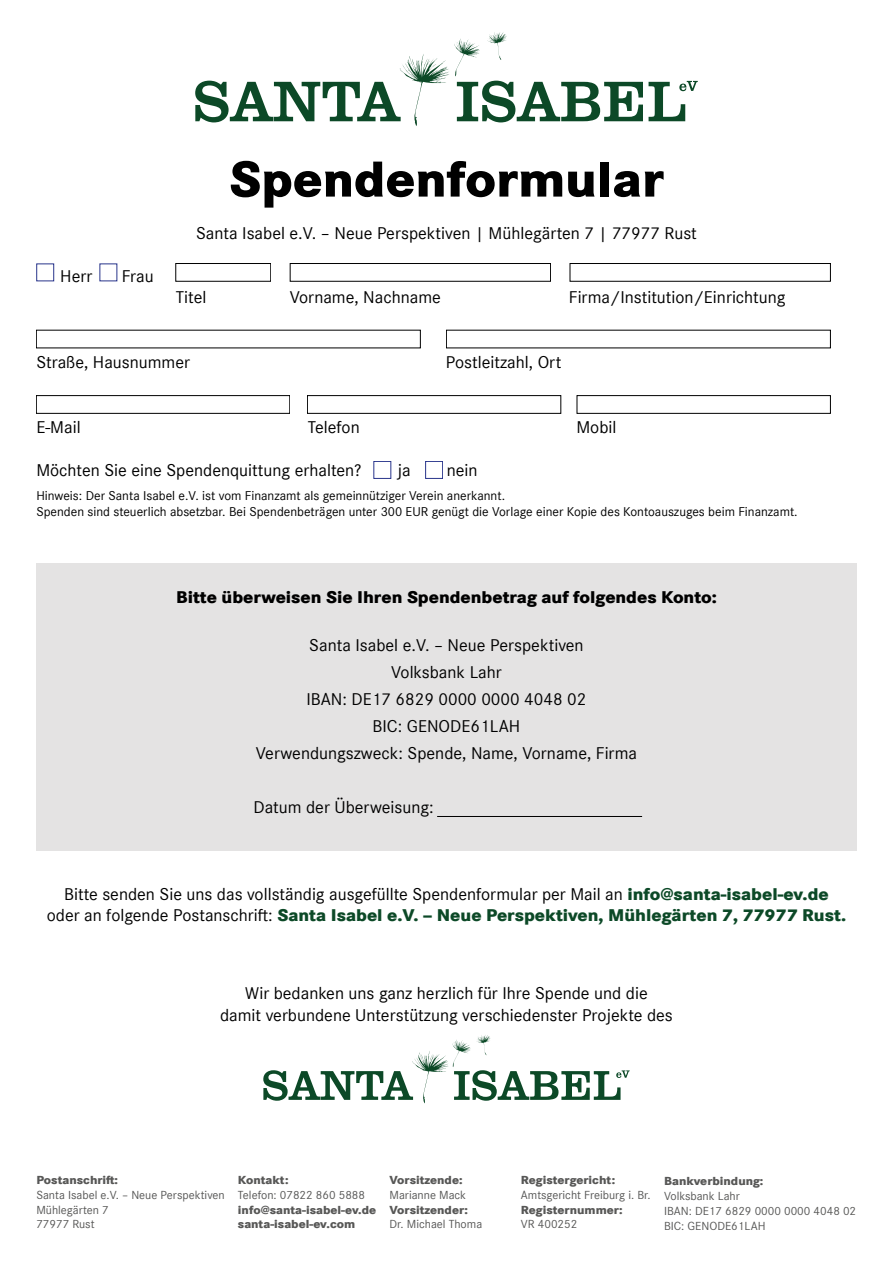
<style>
.page{position:relative;width:893px;height:1263px;background:#fff}
.page>*{position:absolute;margin:0;border:0;box-sizing:border-box;transform-origin:0 0}
.t1{font:800 52.5px "Corporate S Pro";color:#000}
.t2{font:18px/27px "Corporate S Pro";color:#000;text-align:center}
.t3{font:800 18px "Corporate S Pro";color:#000}
.t4{font:13.5px/16.2px "Corporate S Pro";color:#000}
.t5{font:12.3px/14.9px "Corporate S Pro";color:#575756}
.t6{font:800 12.3px/14.9px "Corporate S Pro";color:#575756}
.s1{font-weight:800;color:#0c4927}
</style>
<div class="page">
<div style="left:36px;top:563px;width:821px;height:287px;background:#e4e3e3"></div>
<hr style="left:437px;top:816px;width:205px;height:1px;background:#000">
<svg style="left:649px;top:81px;width:49px;height:40px"></svg>
<svg style="left:195px;top:32px;width:448px;height:94px"></svg>
<svg style="left:263px;top:1035px;width:367px;height:68px"></svg>
<div style="left:36px;top:263px;width:18px;height:18px;border:1px solid #28348b"></div>
<div style="left:373px;top:461px;width:18px;height:18px;border:1px solid #28348b"></div>
<div style="left:425px;top:461px;width:18px;height:18px;border:1px solid #28348b"></div>
<div style="left:176px;top:263px;width:95px;height:18px;border:1px solid #000"></div>
<div style="left:290px;top:263px;width:261px;height:18px;border:1px solid #000"></div>
<div style="left:36px;top:395px;width:254px;height:18px;border:1px solid #000"></div>
<div style="left:570px;top:263px;width:261px;height:18px;border:1px solid #000"></div>
<div style="left:307px;top:395px;width:254px;height:18px;border:1px solid #000"></div>
<div style="left:577px;top:395px;width:254px;height:18px;border:1px solid #000"></div>
<p class="t2" style="left:60px;top:262px;width:34px">Herr</p>
<p class="t2" style="left:122px;top:262px;width:34px">Frau</p>
<h1 class="t1" style="left:229px;top:160px;width:436px">Spendenformular</h1>
<p class="t2" style="left:196px;top:219px;width:502px">Santa Isabel e.V. – Neue Perspektiven | Mühlegärten 7 | 77977 Rust</p>
<p class="t2" style="left:176px;top:284px;width:32px">Titel</p>
<p class="t2" style="left:290px;top:284px;width:152px">Vorname, Nachname</p>
<p class="t2" style="left:569px;top:284px;width:218px">Firma/Institution/Einrichtung</p>
<p class="t2" style="left:36px;top:349px;width:155px">Straße, Hausnummer</p>
<p class="t2" style="left:446px;top:349px;width:117px">Postleitzahl, Ort</p>
<p class="t2" style="left:36px;top:414px;width:46px">E-Mail</p>
<p class="t2" style="left:308px;top:414px;width:53px">Telefon</p>
<p class="t2" style="left:576px;top:414px;width:42px">Mobil</p>
<p class="t2" style="left:36px;top:457px;width:327px">Möchten Sie eine Spendenquittung erhalten?</p>
<p class="t2" style="left:398px;top:457px;width:15px">ja</p>
<p class="t2" style="left:447px;top:457px;width:32px">nein</p>
<p class="t4" style="left:36px;top:487px;width:763px">Hinweis: Der Santa Isabel e.V. ist vom Finanzamt als gemeinnütziger Verein anerkannt.<br>Spenden sind steuerlich absetzbar. Bei Spendenbeträgen unter 300 EUR genügt die Vorlage einer Kopie des Kontoauszuges beim Finanzamt.</p>
<p class="t3" style="left:176px;top:590px;width:542px">Bitte überweisen Sie Ihren Spendenbetrag auf folgendes Konto:</p>
<p class="t2" style="left:256px;top:632px;width:383px">Santa Isabel e.V. – Neue Perspektiven<br>Volksbank Lahr<br>IBAN: DE17 6829 0000 0000 4048 02<br>BIC: GENODE61LAH<br>Verwendungszweck: Spende, Name, Vorname, Firma</p>
<p class="t2" style="left:253px;top:794px;width:182px">Datum der Überweisung:</p>
<p class="t2" style="left:47px;top:883px;width:801px;line-height:21.6px">Bitte senden Sie uns das vollständig ausgefüllte Spendenformular per Mail an <span class="s1">info@santa-isabel-ev.de </span>oder an folgende Postanschrift: <span class="s1">Santa Isabel e.V. – Neue Perspektiven, Mühlegärten 7, 77977 Rust.</span></p>
<p class="t2" style="left:220px;top:983px;width:454px;line-height:21.6px">Wir bedanken uns ganz herzlich für Ihre Spende und die<br>damit verbundene Unterstützung verschiedenster Projekte des</p>
<p class="t6" style="left:36px;top:1171px;width:83px">Postanschrift:</p>
<p class="t5" style="left:36px;top:1187px;width:190px">Santa Isabel e.V. – Neue Perspektiven<br>Mühlegärten 7<br>77977 Rust</p>
<p class="t6" style="left:238px;top:1174px;width:52px">Kontakt:</p>
<p class="t5" style="left:238px;top:1187px;width:129px">Telefon: 07822 860 5888</p>
<p class="t6" style="left:238px;top:1203px;width:140px">info@santa-isabel-ev.de santa-isabel-ev.com</p>
<p class="t6" style="left:389px;top:1174px;width:75px">Vorsitzende:</p>
<p class="t5" style="left:389px;top:1187px;width:78px">Marianne Mack</p>
<p class="t6" style="left:389px;top:1203px;width:80px">Vorsitzender:</p>
<p class="t5" style="left:389px;top:1217px;width:94px">Dr. Michael Thoma</p>
<p class="t6" style="left:521px;top:1174px;width:96px">Registergericht:</p>
<p class="t5" style="left:521px;top:1187px;width:131px">Amtsgericht Freiburg i. Br.</p>
<p class="t6" style="left:521px;top:1203px;width:103px">Registernummer:</p>
<p class="t5" style="left:521px;top:1217px;width:58px">VR 400252</p>
<p class="t6" style="left:664px;top:1175px;width:101px">Bankverbindung:</p>
<p class="t5" style="left:664px;top:1189px;width:194px">Volksbank Lahr<br>IBAN: DE17 6829 0000 0000 4048 02<br>BIC: GENODE61LAH</p>
</div>
